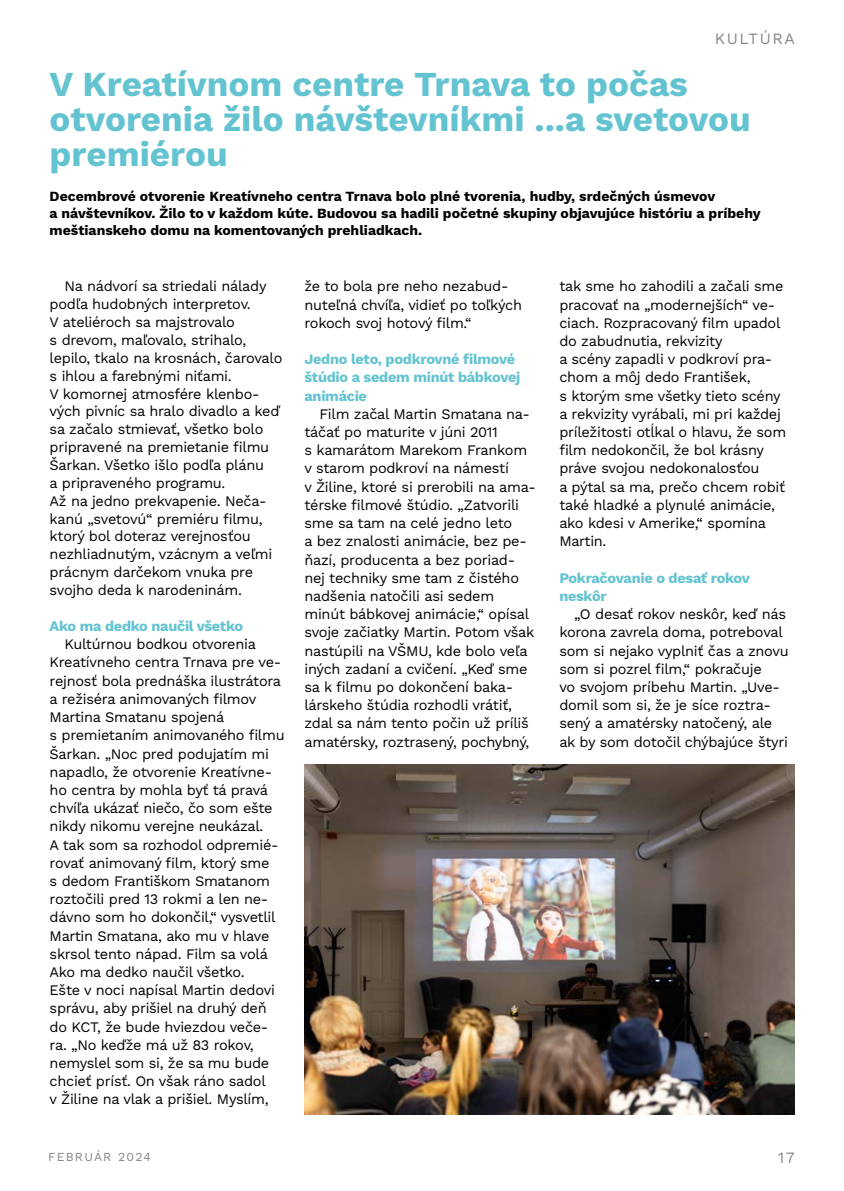
<style>
.page{position:relative;width:844px;height:1191px;background:#fff}
.page>*{position:absolute;margin:0;border:0;box-sizing:border-box;transform-origin:0 0}
.t1{font:700 35px/35px "Work Sans";color:#63c3d1}
.t2{font:15.75px "Work Sans";letter-spacing:.1em;color:#878787}
.t3{font:14.53px/18.2px "Work Sans";letter-spacing:-.02em;color:#000}
.t4{font:700 14.53px/18.2px "Work Sans";letter-spacing:-.02em;color:#63c3d1}
.t5{font:700 14px/16.6px "Work Sans";color:#000}
.t6{font:12.25px "Work Sans";letter-spacing:.1em;color:#878787}
</style>
<div class="page">
<img style="left:304px;top:765px;width:490px;height:349px">
<p class="t2" style="left:714px;top:27px;width:81px">KULTÚRA</p>
<h1 class="t1" style="left:50px;top:65px;width:702px">V Kreatívnom centre Trnava to počas otvorenia žilo návštevníkmi ...a svetovou premiérou</h1>
<p class="t5" style="left:50px;top:188px;width:712px">Decembrové otvorenie Kreatívneho centra Trnava bolo plné tvorenia, hudby, srdečných úsmevov<br>a návštevníkov. Žilo to v každom kúte. Budovou sa hadili početné skupiny objavujúce históriu a príbehy meštianskeho domu na komentovaných prehliadkach.</p>
<p class="t3" style="left:50px;top:277px;width:234px;text-indent:15px">Na nádvorí sa striedali nálady podľa hudobných interpretov.<br>V ateliéroch sa majstrovalo<br>s drevom, maľovalo, strihalo, lepilo, tkalo na krosnách, čarovalo s ihlou a farebnými niťami.<br>V komornej atmosfére klenbo&shy;vých pivníc sa hralo divadlo a keď sa začalo stmievať, všetko bolo pripravené na premietanie filmu<br>Šarkan. Všetko išlo podľa plánu<br>a pripraveného programu.<br>Až na jedno prekvapenie. Neča&shy;kanú „svetovú“ premiéru filmu, ktorý bol doteraz verejnosťou nezhliadnutým, vzácnym a veľmi prácnym darčekom vnuka pre svojho deda k narodeninám.</p>
<p class="t4" style="left:50px;top:616px;width:195px">Ako ma dedko naučil všetko</p>
<p class="t3" style="left:50px;top:634px;width:236px;text-indent:15px">Kultúrnou bodkou otvorenia<br>Kreatívneho centra Trnava pre ve&shy;rejnosť bola prednáška ilustrátora a režiséra animovaných filmov<br>Martina Smatanu spojená<br>s premietaním animovaného filmu<br>Šarkan. „Noc pred podujatím mi napadlo, že otvorenie Kreatívne&shy;ho centra by mohla byť tá pravá chvíľa ukázať niečo, čo som ešte nikdy nikomu verejne neukázal.<br>A tak som sa rozhodol odpremié&shy;rovať animovaný film, ktorý sme<br>s dedom Františkom Smatanom roztočili pred 13 rokmi a len ne&shy;dávno som ho dokončil,“ vysvetlil<br>Martin Smatana, ako mu v hlave skrsol tento nápad. Film sa volá<br>Ako ma dedko naučil všetko.<br>Ešte v noci napísal Martin dedovi správu, aby prišiel na druhý deň do KCT, že bude hviezdou veče&shy;ra. „No keďže má už 83 rokov, nemyslel som si, že sa mu bude chcieť prísť. On však ráno sadol<br>v Žiline na vlak a prišiel. Myslím,</p>
<p class="t3" style="left:304px;top:277px;width:219px">že to bola pre neho nezabud&shy;nuteľná chvíľa, vidieť po toľkých rokoch svoj hotový film.“</p>
<p class="t4" style="left:304px;top:350px;width:217px">Jedno leto, podkrovné filmové štúdio a sedem minút bábkovej animácie</p>
<p class="t3" style="left:304px;top:404px;width:233px;text-indent:15px">Film začal Martin Smatana na&shy;táčať po maturite v júni 2011<br>s kamarátom Marekom Frankom v starom podkroví na námestí<br>v Žiline, ktoré si prerobili na ama&shy;térske filmové štúdio. „Zatvorili sme sa tam na celé jedno leto<br>a bez znalosti animácie, bez pe&shy;ňazí, producenta a bez poriad&shy;nej techniky sme tam z čistého nadšenia natočili asi sedem minút bábkovej animácie,“ opísal svoje začiatky Martin. Potom však nastúpili na VŠMU, kde bolo veľa iných zadaní a cvičení. „Keď sme sa k filmu po dokončení baka&shy;lárskeho štúdia rozhodli vrátiť, zdal sa nám tento počin už príliš amatérsky, roztrasený, pochybný,</p>
<p class="t3" style="left:559px;top:277px;width:228px">tak sme ho zahodili a začali sme pracovať na „modernejších“ ve&shy;ciach. Rozpracovaný film upadol do zabudnutia, rekvizity<br>a scény zapadli v podkroví pra&shy;chom a môj dedo František,<br>s ktorým sme všetky tieto scény a rekvizity vyrábali, mi pri každej príležitosti otĺkal o hlavu, že som film nedokončil, že bol krásny práve svojou nedokonalosťou<br>a pýtal sa ma, prečo chcem robiť také hladké a plynulé animácie, ako kdesi v Amerike,“ spomína<br>Martin.</p>
<p class="t4" style="left:559px;top:568px;width:192px">Pokračovanie o desať rokov neskôr</p>
<p class="t3" style="left:559px;top:604px;width:231px;text-indent:15px">„O desať rokov neskôr, keď nás korona zavrela doma, potreboval som si nejako vyplniť čas a znovu som si pozrel film,“ pokračuje<br>vo svojom príbehu Martin. „Uve&shy;domil som si, že je síce roztra&shy;sený a amatérsky natočený, ale ak by som dotočil chýbajúce štyri</p>
<p class="t6" style="left:48px;top:1147px;width:104px">FEBRUÁR 2024</p>
<p class="t2" style="left:778px;top:1146px;width:18px">17</p>
</div>
